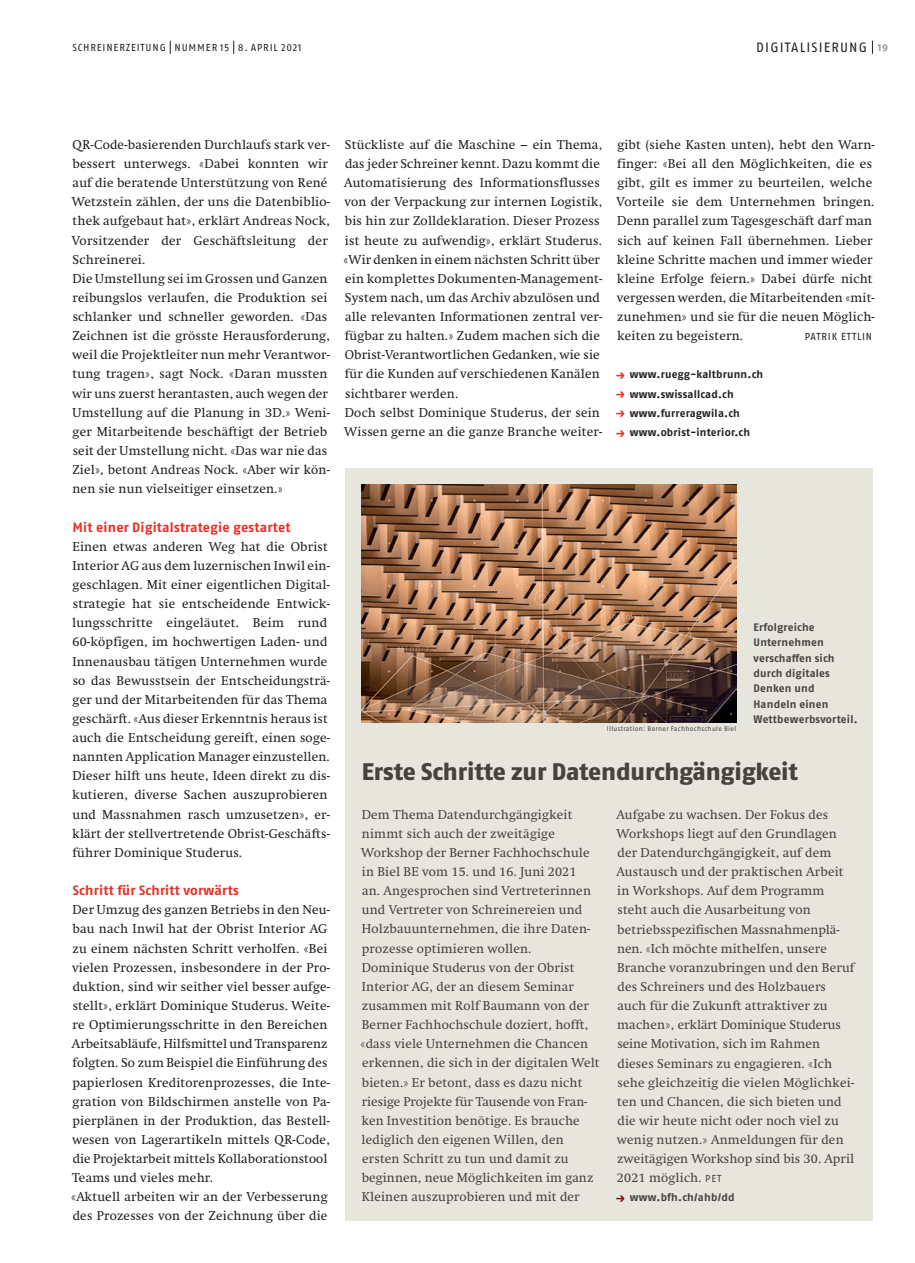
<style>
.page{position:relative;width:915px;height:1263px;background:#fff}
.page>*{position:absolute;margin:0;border:0;box-sizing:border-box;transform-origin:0 0}
.t1{font:800 24px "Fago OT";letter-spacing:-.01em;color:#46433e}
.t2{font:700 13.5px "Fago OT";letter-spacing:.015em;color:#e53025}
.t3{font:13.5px "Fago OT";letter-spacing:.085em;color:#231f20}
.t4{font:12.75px/19.2px "Swift";letter-spacing:.02em;color:#231f20}
.t5{font:12.75px/19.2px "Swift";letter-spacing:.015em;color:#46433e}
.t6{font:700 10.8px/15.3px "Fago OT";letter-spacing:.02em;color:#46433e}
.t7{font:700 10.8px "Fago OT";letter-spacing:.02em;color:#231f20}
.t8{font:10.2px "Fago OT";letter-spacing:.085em;color:#231f20}
.t9{font:6.75px "Fago OT";letter-spacing:.045em;color:#46433e}
.s1{font-weight:700;font-size:10.2px;color:#939598}
.s2{font-size:12px;color:#e53025}
.s3{font-family:"Fago OT";font-size:10.2px}
.s4{font-size:12px;color:#940415}
</style>
<div class="page">
<svg style="left:871px;top:41px;width:1px;height:13px"></svg>
<svg style="left:170px;top:41px;width:1px;height:13px"></svg>
<svg style="left:233px;top:41px;width:1px;height:13px"></svg>
<div style="left:344px;top:468px;width:528px;height:752px;background:#e7e6dd"></div>
<img style="left:361px;top:485px;width:375px;height:238px">
<p class="t8" style="left:72px;top:41px;width:25px">SCHREINER</p>
<p class="t8" style="left:126px;top:41px;width:12px">ZEITUNG</p>
<p class="t8" style="left:171px;top:41px;width:132px">NU MMER 15 8. April 2021</p>
<p class="t3" style="left:755px;top:39px;width:133px">Digitalisierung <span class="s1">19</span></p>
<p class="t4" style="left:72px;top:135px;width:260px">QR-Code-basierenden Durchlaufs stark ver&shy;bessert unterwegs. «Dabei konnten wir auf die beratende Unterstützung von René Wetzstein zählen, der uns die Datenbiblio&shy;thek aufgebaut hat», erklärt Andreas Nock, Vorsitzender der Geschäftsleitung der Schreinerei.<br>Die Umstellung sei im Grossen und Ganzen reibungslos verlaufen, die Produktion sei schlanker und schneller geworden. «Das Zeichnen ist die grösste Herausforderung, weil die Projektleiter nun mehr Verantwor&shy;tung tragen», sagt Nock. «Daran mussten wir uns zuerst herantasten, auch wegen der Umstellung auf die Planung in 3D.» Weni&shy;ger Mitarbeitende beschäftigt der Betrieb seit der Umstellung nicht. «Das war nie das Ziel», betont Andreas Nock. «Aber wir kön&shy;nen sie nun vielseitiger einsetzen.»</p>
<p class="t2" style="left:72px;top:519px;width:219px">Mit einer Digitalstrategie gestartet</p>
<p class="t4" style="left:72px;top:537px;width:259px">Einen etwas anderen Weg hat die Obrist Interior AG aus dem luzernischen Inwil ein&shy;geschlagen. Mit einer eigentlichen Digital&shy;strategie hat sie entscheidende Entwick&shy;lungsschritte eingeläutet. Beim rund 60-köpfigen, im hochwertigen Laden- und Innenausbau tätigen Unternehmen wurde so das Bewusstsein der Entscheidungsträ&shy;ger und der Mitarbeitenden für das Thema geschärft. «Aus dieser Erkenntnis heraus ist auch die Entscheidung gereift, einen soge&shy;nannten Application Manager einzustellen.<br>Dieser hilft uns heute, Ideen direkt zu dis&shy;kutieren, diverse Sachen auszuprobieren und Massnahmen rasch umzusetzen», er&shy;klärt der stellvertretende Obrist-Geschäfts&shy;führer Dominique Studerus.</p>
<p class="t2" style="left:73px;top:882px;width:167px">Schritt für Schritt vorwärts</p>
<p class="t4" style="left:71px;top:900px;width:260px">Der Umzug des ganzen Betriebs in den Neu&shy;bau nach Inwil hat der Obrist Interior AG zu einem nächsten Schritt verholfen. «Bei vielen Prozessen, insbesondere in der Pro&shy;duktion, sind wir seither viel besser aufge&shy;stellt», erklärt Dominique Studerus. Weite&shy;re Optimierungsschritte in den Bereichen Arbeitsabläufe, Hilfsmittel und Transparenz folgten. So zum Beispiel die Einführung des papierlosen Kreditorenprozesses, die Inte&shy;gration von Bildschirmen anstelle von Pa&shy;pierplänen in der Produktion, das Bestell&shy;wesen von Lagerartikeln mittels QR-Code, die Projektarbeit mittels Kollaborationstool Teams und vieles mehr.<br>«Aktuell arbeiten wir an der Verbesserung des Prozesses von der Zeichnung über die</p>
<p class="t4" style="left:343px;top:135px;width:260px">Stückliste auf die Maschine – ein Thema, das jeder Schreiner kennt. Dazu kommt die Automatisierung des Informationsflusses von der Verpackung zur internen Logistik, bis hin zur Zolldeklaration. Dieser Prozess ist heute zu aufwendig», erklärt Studerus. «Wir denken in einem nächsten Schritt über ein komplettes Dokumenten-Management-System nach, um das Archiv abzulösen und alle relevanten Informationen zentral ver&shy;fügbar zu halten.» Zudem machen sich die Obrist-Verantwortlichen Gedanken, wie sie für die Kunden auf verschiedenen Kanälen sichtbarer werden.<br>Doch selbst Dominique Studerus, der sein Wissen gerne an die ganze Branche weiter-</p>
<p class="t4" style="left:616px;top:135px;width:260px">gibt (siehe Kasten unten), hebt den Warn&shy;finger: «Bei all den Möglichkeiten, die es gibt, gilt es immer zu beurteilen, welche Vorteile sie dem Unternehmen bringen.<br>Denn parallel zum Tagesgeschäft darf man sich auf keinen Fall übernehmen. Lieber kleine Schritte machen und immer wieder kleine Erfolge feiern.» Dabei dürfe nicht vergessen werden, die Mitarbeitenden «mit&shy;zunehmen» und sie für die neuen Möglich&shy;keiten zu begeistern.</p>
<p class="t8" style="left:804px;top:330px;width:6px">PATRI</p>
<p class="t8" style="left:831px;top:330px;width:16px">K ETTLIN</p>
<p class="t7" style="left:615px;top:368px;width:149px"><span class="s2">→</span> www.ruegg-kaltbrunn.ch</p>
<p class="t7" style="left:615px;top:387px;width:120px"><span class="s2">→</span> www.swissallcad.ch</p>
<p class="t7" style="left:615px;top:406px;width:126px"><span class="s2">→</span> www.furreragwila.ch</p>
<p class="t7" style="left:615px;top:426px;width:136px"><span class="s2">→</span> www.obrist-interior.ch</p>
<p class="t9" style="left:606px;top:725px;width:131px">I llustration: Berner Fachhochschule Biel</p>
<p class="t6" style="left:753px;top:620px;width:106px">Erfolgreiche<br>Unternehmen verschaffen sich durch digitales<br>Denken und<br>Handeln einen<br>Wettbewerbsvorteil.</p>
<h1 class="t1" style="left:361px;top:757px;width:437px">Erste Schritte zur Datendurchgängigkeit</h1>
<p class="t5" style="left:360px;top:805px;width:240px">Dem Thema Datendurchgängigkeit nimmt sich auch der zweitägige Workshop der Berner Fachhochschule in Biel BE vom 15. und 16. Juni 2021<br>an. Angesprochen sind Vertreterinnen und Vertreter von Schreinereien und Holzbauunternehmen, die ihre Daten&shy;prozesse optimieren wollen.<br>Dominique Studerus von der Obrist Interior AG, der an diesem Seminar zusammen mit Rolf Baumann von der Berner Fachhochschule doziert, hofft, «dass viele Unternehmen die Chancen erkennen, die sich in der digitalen Welt bieten.» Er betont, dass es dazu nicht riesige Projekte für Tausende von Fran&shy;ken Investition benötige. Es brauche lediglich den eigenen Willen, den ersten Schritt zu tun und damit zu beginnen, neue Möglichkeiten im ganz Kleinen auszuprobieren und mit der</p>
<p class="t5" style="left:616px;top:805px;width:239px">Aufgabe zu wachsen. Der Fokus des Workshops liegt auf den Grundlagen der Datendurchgängigkeit, auf dem Austausch und der praktischen Arbeit in Workshops. Auf dem Programm steht auch die Ausarbeitung von betriebsspezifischen Massnahmenplä&shy;nen. «Ich möchte mithelfen, unsere Branche voranzubringen und den Beruf des Schreiners und des Holzbauers auch für die Zukunft attraktiver zu machen», erklärt Dominique Studerus seine Motivation, sich im Rahmen dieses Seminars zu engagieren. «Ich sehe gleichzeitig die vielen Möglichkei&shy;ten und Chancen, die sich bieten und die wir heute nicht oder noch viel zu wenig nutzen.» Anmeldungen für den zweitägigen Workshop sind bis 30. April 2021 möglich. <span class="s3">PET</span></p>
<p class="t6" style="left:615px;top:1190px;width:121px"><span class="s4">→</span> www.bfh.ch/ahb/dd</p>
</div>
